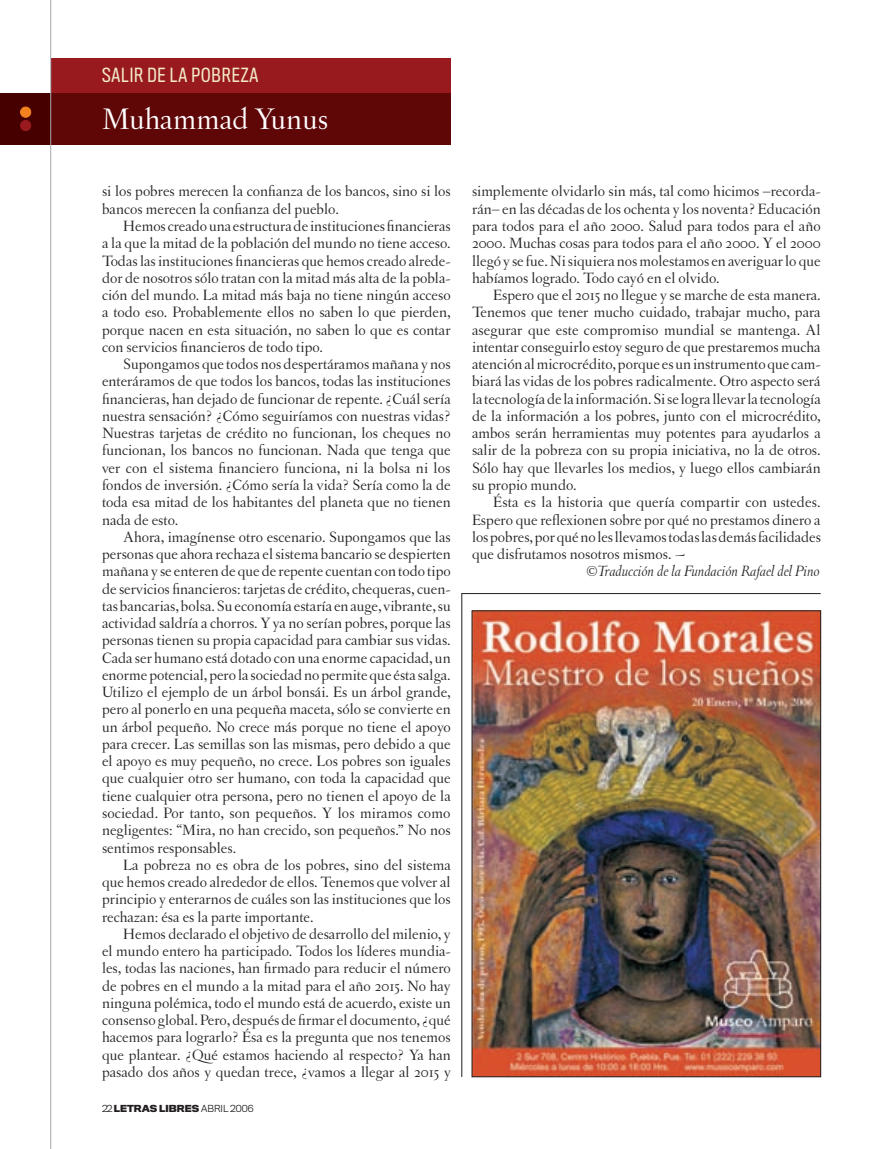
<style>
.page{position:relative;width:893px;height:1149px;background:#fff}
.page>*{position:absolute;margin:0;border:0;box-sizing:border-box;transform-origin:0 0}
.t1{font:31.5px "Letras Oldstyle";color:#fff}
.t2{font:18px "Titling Gothic FB Cond";letter-spacing:.05em;color:#f3e9c9}
.t3{font:15.75px/17.2px "Letras Oldstyle";color:#231f20;text-align:justify}
.t4{font:italic 15.75px "Letras Oldstyle";color:#231f20}
.t5{font:700 9px "Titling Gothic FB Normal";color:#231f20}
.s1{font-weight:300}
</style>
<div class="page">
<div style="left:0;top:93px;width:51px;height:52px;background:#470000"></div>
<div style="left:51px;top:93px;width:400px;height:52px;background:#5f0607"></div>
<div style="left:51px;top:58px;width:400px;height:35px;background:#981a1e"></div>
<hr style="left:50px;top:0;width:1px;height:1148px;background:#a8a9ad">
<div style="left:21px;top:107px;width:10px;height:10px;background:#f58220;border-radius:50%"></div>
<div style="left:20px;top:107px;width:11px;height:10px;border:1px solid #f58220;border-radius:50%"></div>
<div style="left:21px;top:120px;width:10px;height:11px;background:#981a1e;border-radius:50%"></div>
<div style="left:20px;top:120px;width:11px;height:11px;border:1px solid #981a1e;border-radius:50%"></div>
<img style="left:474px;top:612px;width:345px;height:462px">
<hr style="left:461px;top:593px;width:360px;height:1px;background:#231f20">
<hr style="left:461px;top:593px;width:1px;height:483px;background:#231f20">
<p class="t2" style="left:102px;top:65px;width:158px">SALIR DE LA POBREZA</p>
<h1 class="t1" style="left:102px;top:101px;width:228px">Muhammad Yunus</h1>
<p class="t3" style="left:102px;top:183px;width:350px">si los pobres merecen la confianza de los bancos, sino si los bancos merecen la confianza del pueblo.</p>
<p class="t3" style="left:102px;top:217px;width:350px;text-indent:21px">Hemos creado una estructura de instituciones financieras a la que la mitad de la población del mundo no tiene acceso.<br>Todas las instituciones financieras que hemos creado alrede&shy;dor de nosotros sólo tratan con la mitad más alta de la pobla&shy;ción del mundo. La mitad más baja no tiene ningún acceso a todo eso. Probablemente ellos no saben lo que pierden, porque nacen en esta situación, no saben lo que es contar con servicios financieros de todo tipo.</p>
<p class="t3" style="left:102px;top:355px;width:350px;text-indent:21px">Supongamos que todos nos despertáramos mañana y nos enteráramos de que todos los bancos, todas las instituciones financieras, han dejado de funcionar de repente. ¿Cuál sería nuestra sensación? ¿Cómo seguiríamos con nuestras vidas?<br>Nuestras tarjetas de crédito no funcionan, los cheques no funcionan, los bancos no funcionan. Nada que tenga que ver con el sistema financiero funciona, ni la bolsa ni los fondos de inversión. ¿Cómo sería la vida? Sería como la de toda esa mitad de los habitantes del planeta que no tienen nada de esto.</p>
<p class="t3" style="left:102px;top:528px;width:350px;text-indent:21px">Ahora, imagínense otro escenario. Supongamos que las personas que ahora rechaza el sistema bancario se despierten mañana y se enteren de que de repente cuentan con todo tipo de servicios financieros: tarjetas de crédito, chequeras, cuen&shy;tas bancarias, bolsa. Su economía estaría en auge, vibrante, su actividad saldría a chorros. Y ya no serían pobres, porque las personas tienen su propia capacidad para cambiar sus vidas.<br>Cada ser humano está dotado con una enorme capacidad, un enorme potencial, pero la sociedad no permite que ésta salga.<br>Utilizo el ejemplo de un árbol bonsái. Es un árbol grande, pero al ponerlo en una pequeña maceta, sólo se convierte en un árbol pequeño. No crece más porque no tiene el apoyo para crecer. Las semillas son las mismas, pero debido a que el apoyo es muy pequeño, no crece. Los pobres son iguales que cualquier otro ser humano, con toda la capacidad que tiene cualquier otra persona, pero no tienen el apoyo de la sociedad. Por tanto, son pequeños. Y los miramos como negligentes: “Mira, no han crecido, son pequeños.” No nos sentimos responsables.</p>
<p class="t3" style="left:102px;top:855px;width:350px;text-indent:21px">La pobreza no es obra de los pobres, sino del sistema que hemos creado alrededor de ellos. Tenemos que volver al principio y enterarnos de cuáles son las instituciones que los rechazan: ésa es la parte importante.</p>
<p class="t3" style="left:102px;top:924px;width:350px;text-indent:21px">Hemos declarado el objetivo de desarrollo del milenio, y el mundo entero ha participado. Todos los líderes mundia&shy;les, todas las naciones, han firmado para reducir el número de pobres en el mundo a la mitad para el año 2015. No hay ninguna polémica, todo el mundo está de acuerdo, existe un consenso global. Pero, después de firmar el documento, ¿qué hacemos para lograrlo? Ésa es la pregunta que nos tenemos que plantear. ¿Qué estamos haciendo al respecto? Ya han pasado dos años y quedan trece, ¿vamos a llegar al 2015 y</p>
<p class="t5" style="left:102px;top:1101px;width:153px"><span class="s1">22</span> LETRAS LIBRES <span class="s1">abril 2006</span></p>
<p class="t3" style="left:472px;top:183px;width:350px">simplemente olvidarlo sin más, tal como hicimos –recorda&shy;rán– en las décadas de los ochenta y los noventa? Educación para todos para el año 2000. Salud para todos para el año 2000. Muchas cosas para todos para el año 2000. Y el 2000 llegó y se fue. Ni siquiera nos molestamos en averiguar lo que habíamos logrado. Todo cayó en el olvido.</p>
<p class="t3" style="left:472px;top:286px;width:350px;text-indent:21px">Espero que el 2015 no llegue y se marche de esta manera.<br>Tenemos que tener mucho cuidado, trabajar mucho, para asegurar que este compromiso mundial se mantenga. Al intentar conseguirlo estoy seguro de que prestaremos mucha atención al microcrédito, porque es un instrumento que cam&shy;biará las vidas de los pobres radicalmente. Otro aspecto será la tecnología de la información. Si se logra llevar la tecnología de la información a los pobres, junto con el microcrédito, ambos serán herramientas muy potentes para ayudarlos a salir de la pobreza con su propia iniciativa, no la de otros.<br>Sólo hay que llevarles los medios, y luego ellos cambiarán su propio mundo.</p>
<p class="t3" style="left:472px;top:493px;width:350px;text-indent:21px">Ésta es la historia que quería compartir con ustedes.<br>Espero que reflexionen sobre por qué no prestamos dinero a los pobres, por qué no les llevamos todas las demás facilidades que disfrutamos nosotros mismos. ~</p>
<p class="t4" style="left:586px;top:562px;width:235px">©Traducción de la Fundación Rafael del Pino</p>
</div>
